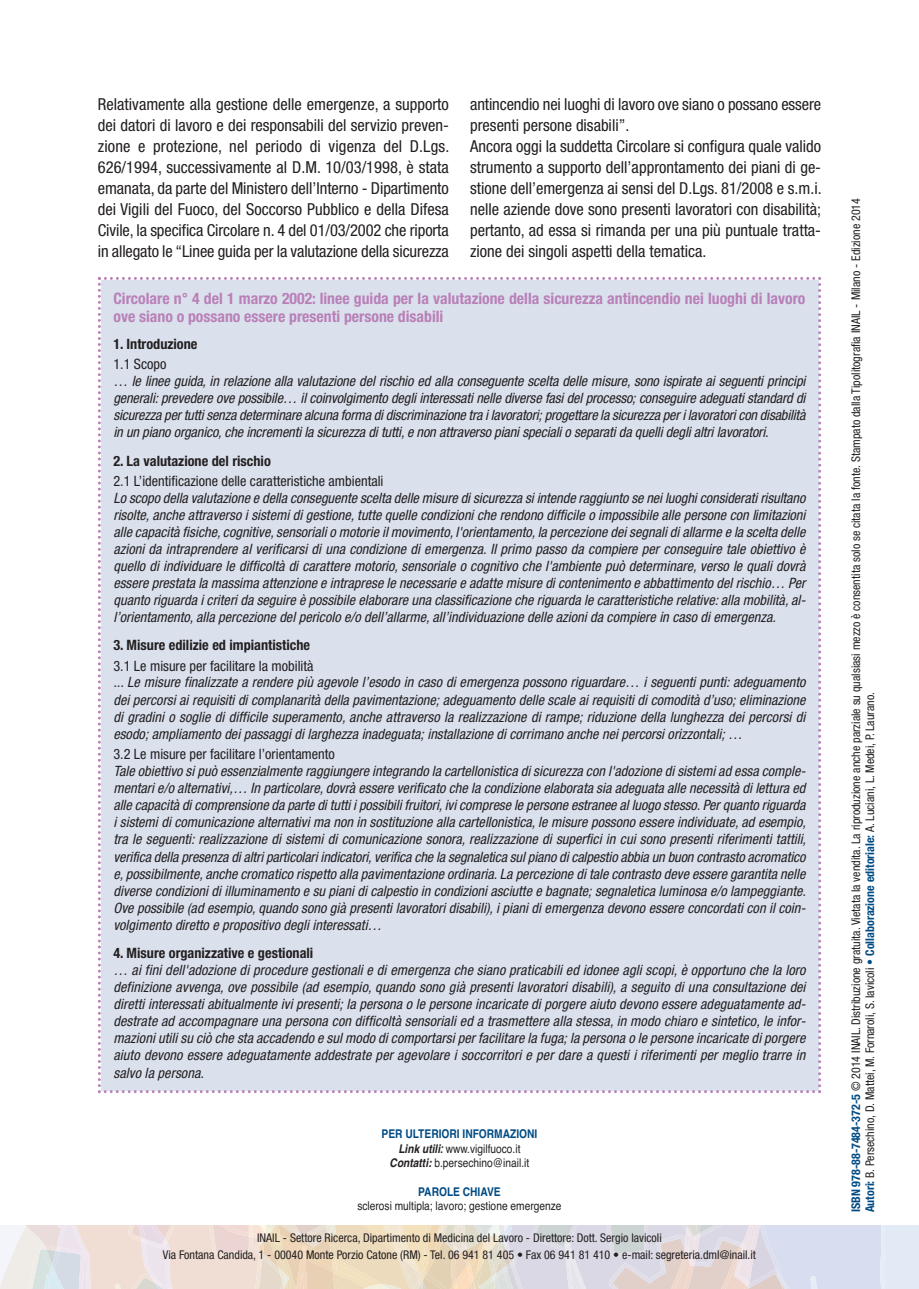
<style>
.page{position:relative;width:919px;height:1289px;background:#fff}
.page>*{position:absolute;margin:0;border:0;box-sizing:border-box;transform-origin:0 0}
.t1{font:16.5px/21px "Helvetica Neue Con HAIAAE";color:#231f20;text-align:justify}
.t2{font:15.75px/18px "Helvetica Neue Condens HAIAAC";color:#b980b7}
.t3{font:italic 14.25px/17.1px "Helvetica Neue Con HAIAAE";color:#231f20;text-align:justify}
.t4{font:14.25px "Helvetica Neue Con HAIAAE";color:#231f20}
.t5{font:14.25px "Helvetica Neue Condens HAIAAC";color:#231f20}
.t6{font:12px/16.5px "Helvetica Neue Con HAIAAE";color:#231f20;text-align:center}
.t7{font:12px/14.4px "Hel HAIAAH";color:#231f20;text-align:center;scale:.85 1}
.t8{font:12px "Helvetic HAIAAJ";color:#004b84;scale:.85 1}
.s1{font-family:"Helvetica Bold OHAIAAG"}
.s2{font-family:"Helvetica Condense HAIAAF";font-style:italic}
.s3{font-family:"Helvetica Neue Bo HAIAAI";color:#004b84}
.s4{color:#004b84}
</style>
<div class="page">
<svg style="left:0;top:1225px;width:918px;height:64px;background:#e5ddd9"></svg>
<div style="left:98px;top:277px;width:723px;height:816px;background:#dae1ed"></div>
<p class="t1" style="left:98px;top:95px;width:353px">Relativamente alla gestione delle emergenze, a supporto dei datori di lavoro e dei responsabili del servizio preven&shy;zione e protezione, nel periodo di vigenza del D.Lgs.<br>626/1994, successivamente al D.M. 10/03/1998, è stata emanata, da parte del Ministero dell’Interno - Dipartimento dei Vigili del Fuoco, del Soccorso Pubblico e della Difesa Civile, la specifica Circolare n. 4 del 01/03/2002 che riporta in allegato le “Linee guida per la valutazione della sicurezza</p>
<p class="t1" style="left:470px;top:95px;width:353px;text-align:left">antincendio nei luoghi di lavoro ove siano o possano essere presenti persone disabili”.<br>Ancora oggi la suddetta Circolare si configura quale valido strumento a supporto dell’approntamento dei piani di ge&shy;stione dell’emergenza ai sensi del D.Lgs. 81/2008 e s.m.i. nelle aziende dove sono presenti lavoratori con disabilità; pertanto, ad essa si rimanda per una più puntuale tratta&shy;zione dei singoli aspetti della tematica.</p>
<p class="t2" style="left:113px;top:290px;width:693px">Circolare n° 4 del 1 marzo 2002: linee guida per la valutazione della sicurezza antincendio nei luoghi di lavoro ove siano o possano essere presenti persone disabili</p>
<p class="t5" style="left:113px;top:339px;width:86px">1. Introduzione</p>
<p class="t4" style="left:113px;top:359px;width:54px">1.1 Scopo</p>
<p class="t3" style="left:113px;top:374px;width:696px;text-align:left">… le linee guida,in relazione alla valutazione del rischio ed alla conseguente scelta delle misure,sono ispirate ai seguenti principi generali:prevedere ove possibile… ilcoinvolgimento degliinteressatinelle diverse fasidelprocesso;conseguire adeguatistandard di sicurezza pertuttisenza determinare alcuna forma didiscriminazione tra ilavoratori;progettare la sicurezza perilavoratoricon disabilità in un piano organico,che incrementila sicurezza ditutti,e non attraverso pianispecialio separatida quellideglialtrilavoratori.</p>
<p class="t5" style="left:113px;top:455px;width:159px">2. La valutazione del rischio</p>
<p class="t4" style="left:113px;top:475px;width:271px">2.1 L’identificazione delle caratteristiche ambientali</p>
<p class="t3" style="left:113px;top:490px;width:696px;text-align:left">Lo scopo della valutazione e della conseguente scelta delle misure disicurezza siintende raggiunto se neiluoghiconsideratirisultano risolte,anche attraverso isistemidigestione,tutte quelle condizioniche rendono difficile o impossibile alle persone con limitazioni alle capacità fisiche,cognitive,sensorialio motorie ilmovimento,l'orientamento,la percezione deisegnalidiallarme e la scelta delle azioni da intraprendere al verificarsi di una condizione di emergenza. Il primo passo da compiere per conseguire tale obiettivo è quello di individuare le difficoltà di carattere motorio, sensoriale o cognitivo che l'ambiente può determinare, verso le quali dovrà essere prestata la massima attenzione e intraprese le necessarie e adatte misure dicontenimento e abbattimento delrischio… Per quanto riguarda icriterida seguire è possibile elaborare una classificazione che riguarda le caratteristiche relative:alla mobilità,al&shy;l’orientamento,alla percezione delpericolo e/o dell’allarme,all’individuazione delle azionida compiere in caso diemergenza.</p>
<p class="t5" style="left:113px;top:640px;width:198px">3. Misure edilizie ed impiantistiche</p>
<p class="t4" style="left:113px;top:660px;width:201px">3.1 Le misure per facilitare la mobilità</p>
<p class="t3" style="left:113px;top:675px;width:696px">...Le misure finalizzate a rendere più agevole l’esodo in caso di emergenza possono riguardare… i seguenti punti:adeguamento dei percorsi ai requisiti di complanarità della pavimentazione; adeguamento delle scale ai requisiti di comodità d’uso; eliminazione di gradini o soglie di difficile superamento, anche attraverso la realizzazione di rampe; riduzione della lunghezza dei percorsi di esodo;ampliamento deipassaggidilarghezza inadeguata;installazione dicorrimano anche neipercorsiorizzontali;…</p>
<p class="t4" style="left:113px;top:748px;width:223px">3.2 Le misure per facilitare l’orientamento</p>
<p class="t3" style="left:113px;top:763px;width:696px">Tale obiettivo sipuò essenzialmente raggiungere integrando la cartellonistica disicurezza con l'adozione disistemiad essa comple&shy;mentarie/o alternativi,… In particolare,dovrà essere verificato che la condizione elaborata sia adeguata alle necessità dilettura ed alle capacità dicomprensione da parte dituttiipossibilifruitori,ivicomprese le persone estranee alluogo stesso.Perquanto riguarda isistemidicomunicazione alternativima non in sostituzione alla cartellonistica,le misure possono essere individuate,ad esempio, tra le seguenti: realizzazione di sistemi di comunicazione sonora, realizzazione di superfici in cui sono presenti riferimenti tattili, verifica della presenza dialtriparticolariindicatori,verifica che la segnaletica sulpiano dicalpestio abbia un buon contrasto acromatico e,possibilmente,anche cromatico rispetto alla pavimentazione ordinaria.La percezione ditale contrasto deve essere garantita nelle diverse condizionidiilluminamento e su pianidicalpestio in condizioniasciutte e bagnate;segnaletica luminosa e/o lampeggiante.<br>Ove possibile (ad esempio,quando sono già presentilavoratoridisabili),ipianidiemergenza devono essere concordaticon ilcoin&shy;volgimento diretto e propositivo degliinteressati…</p>
<p class="t5" style="left:113px;top:947px;width:201px">4. Misure organizzative e gestionali</p>
<p class="t3" style="left:113px;top:962px;width:696px">… ai fini dell'adozione di procedure gestionali e di emergenza che siano praticabili ed idonee agli scopi,è opportuno che la loro definizione avvenga, ove possibile (ad esempio, quando sono già presenti lavoratori disabili), a seguito di una consultazione dei diretti interessati abitualmente ivi presenti; la persona o le persone incaricate di porgere aiuto devono essere adeguatamente ad&shy;destrate ad accompagnare una persona con difficoltà sensoriali ed a trasmettere alla stessa,in modo chiaro e sintetico,le infor&shy;mazioniutilisu ciò che sta accadendo e sulmodo dicomportarsiperfacilitare la fuga;la persona o le persone incaricate diporgere aiuto devono essere adeguatamente addestrate per agevolare i soccorritori e per dare a questi i riferimenti per meglio trarre in salvo la persona.</p>
<p class="t8" style="left:381px;top:1129px;width:185px">PER ULTERIORI INFORMAZIONI</p>
<p class="t7" style="left:389px;top:1142px;width:166px"><span class="s1">Link utili</span><span class="s2">:</span>www.vigilfuoco.it<br><span class="s1">Contatti:</span> b.persechino@inail.it</p>
<p class="t8" style="left:418px;top:1187px;width:98px">PAROLE CHIAVE</p>
<p class="t7" style="left:357px;top:1199px;width:242px">sclerosi multipla; lavoro; gestione emergenze</p>
<p class="t6" style="left:163px;top:1230px;width:594px">INAIL - Settore Ricerca, Dipartimento di Medicina del Lavoro - Direttore: Dott. Sergio Iavicoli<br>Via Fontana Candida, 1 - 00040 Monte Porzio Catone (RM) - Tel. 06 941 81 405 • Fax 06 941 81 410 • e-mail: segreteria.dml@inail.it</p>
<p class="t6" style="left:850px;top:1212px;width:1015px;line-height:13.8px;text-align:left;rotate:-90deg"><span class="s3">ISBN 978-88-7484-372-5</span> © 2014 INAIL. Distribuzione gratuita. Vietata la vendita. La riproduzione anche parziale su qualsiasi mezzo è consentita solo se citata la fonte. Stampato dalla Tipolitografia INAIL - Milano - Edizione 2014<br><span class="s3">Autori:</span> B. Persechino, D. Mattei, M. Fornaroli, S. Iavicoli <span class="s4">•</span> <span class="s3">Collaborazione editoriale:</span> A. Luciani, L. Medei, P. Laurano.</p>
</div>
